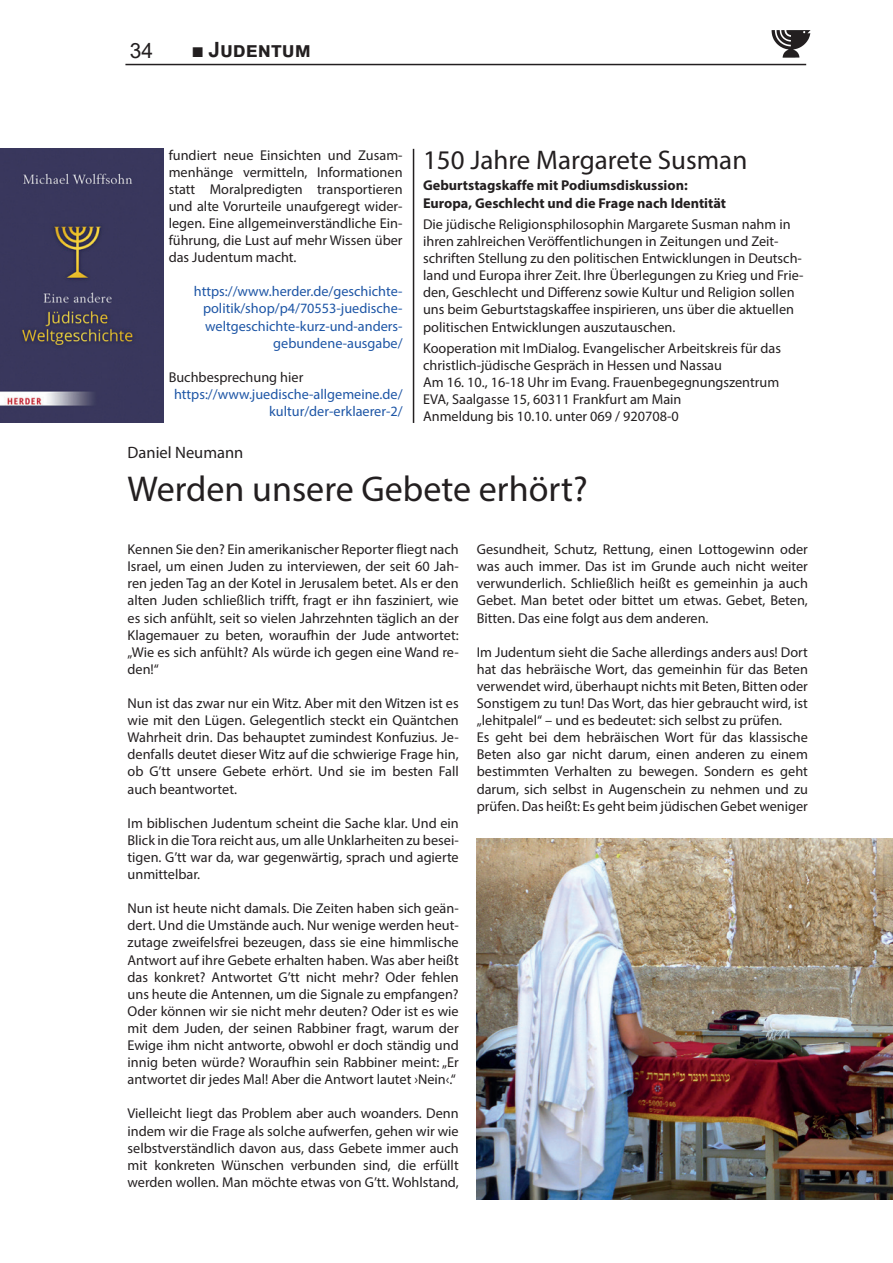
<style>
.page{position:relative;width:893px;height:1263px;background:#fff}
.page>*{position:absolute;margin:0;border:0;box-sizing:border-box;transform-origin:0 0}
.t1{font:36px "Myriad Pro";color:#231f20}
.t2{font:27px "Myriad Pro";color:#231f20}
.t3{font:700 21px "Arial";color:#231f20}
.t4{font:21px "Arial";color:#231f20}
.t5{font:16.5px "Myriad Pro";color:#231f20}
.t6{font:14.25px/17.1px "Myriad Pro";color:#231f20;text-align:justify}
.t7{font:14.25px/17.1px "Myriad Pro";color:#1e56a6;text-align:right}
.t8{font:700 14.25px/17.1px "Myriad Pro";color:#231f20}
</style>
<div class="page">
<img style="left:772px;top:30px;width:39px;height:27px">
<hr style="left:125px;top:64px;width:681px;height:1px;background:#231f20">
<img style="left:0;top:149px;width:164px;height:274px">
<img style="left:477px;top:838px;width:416px;height:361px">
<hr style="left:413px;top:149px;width:1px;height:274px;background:#231f20">
<h3 class="t4" style="left:130px;top:36px;width:25px">34</h3>
<h3 class="t3" style="left:191px;top:35px;width:121px">■ Judentum</h3>
<p class="t6" style="left:169px;top:146px;width:235px">fundiert neue Einsichten und Zusam&shy;menhänge vermitteln, Informationen statt Moralpredigten transportieren und alte Vorurteile unaufgeregt wider&shy;legen. Eine allgemeinverständliche Ein&shy;führung, die Lust auf mehr Wissen über das Judentum macht.</p>
<p class="t7" style="left:194px;top:283px;width:210px">https://www.herder.de/geschichte&shy;politik/shop/p4/70553-juedische&shy;weltgeschichte-kurz-und-anders&shy;gebundene-ausgabe/</p>
<p class="t6" style="left:169px;top:368px;width:136px">Buchbesprechung hier</p>
<p class="t7" style="left:174px;top:385px;width:230px">https://www.juedische-allgemeine.de/ kultur/der-erklaerer-2/</p>
<p class="t5" style="left:128px;top:442px;width:117px">Daniel Neumann</p>
<h1 class="t1" style="left:128px;top:467px;width:462px">Werden unsere Gebete erhört?</h1>
<h2 class="t2" style="left:423px;top:143px;width:326px">150 Jahre Margarete Susman</h2>
<p class="t8" style="left:423px;top:177px;width:304px">Geburtstagskaffe mit Podiumsdiskussion:<br>Europa, Geschlecht und die Frage nach Identität</p>
<p class="t6" style="left:423px;top:215px;width:382px;text-align:left">Die jüdische Religionsphilosophin Margarete Susman nahm in ihren zahlreichen Veröffentlichungen in Zeitungen und Zeit&shy;schriften Stellung zu den politischen Entwicklungen in Deutsch&shy;land und Europa ihrer Zeit. Ihre Überlegungen zu Krieg und Frie&shy;den, Geschlecht und Differenz sowie Kultur und Religion sollen uns beim Geburtstagskaffee inspirieren, uns über die aktuellen politischen Entwicklungen auszutauschen.</p>
<p class="t6" style="left:423px;top:339px;width:360px;text-align:left">Kooperation mit ImDialog. Evangelischer Arbeitskreis für das christlich-jüdische Gespräch in Hessen und Nassau<br>Am 16. 10., 16-18 Uhr im Evang. Frauenbegegnungszentrum EVA, Saalgasse 15, 60311 Frankfurt am Main<br>Anmeldung bis 10.10. unter 069 / 920708-0</p>
<p class="t6" style="left:128px;top:540px;width:333px">Kennen Sie den? Ein amerikanischer Reporter fliegt nach Israel, um einen Juden zu interviewen, der seit 60 Jah&shy;ren jeden Tag an der Kotel in Jerusalem betet. Als er den alten Juden schließlich trifft, fragt er ihn fasziniert, wie es sich anfühlt, seit so vielen Jahrzehnten täglich an der Klagemauer zu beten, woraufhin der Jude antwortet: „Wie es sich anfühlt? Als würde ich gegen eine Wand re&shy;den!“</p>
<p class="t6" style="left:128px;top:694px;width:333px">Nun ist das zwar nur ein Witz. Aber mit den Witzen ist es wie mit den Lügen. Gelegentlich steckt ein Quäntchen Wahrheit drin. Das behauptet zumindest Konfuzius. Je&shy;denfalls deutet dieser Witz auf die schwierige Frage hin, ob G’tt unsere Gebete erhört. Und sie im besten Fall auch beantwortet.</p>
<p class="t6" style="left:128px;top:814px;width:333px">Im biblischen Judentum scheint die Sache klar. Und ein Blick in die Tora reicht aus, um alle Unklarheiten zu besei&shy;tigen. G’tt war da, war gegenwärtig, sprach und agierte unmittelbar.</p>
<p class="t6" style="left:128px;top:900px;width:333px">Nun ist heute nicht damals. Die Zeiten haben sich geän&shy;dert. Und die Umstände auch. Nur wenige werden heut&shy;zutage zweifelsfrei bezeugen, dass sie eine himmlische Antwort auf ihre Gebete erhalten haben. Was aber heißt das konkret? Antwortet G’tt nicht mehr? Oder fehlen uns heute die Antennen, um die Signale zu empfangen?<br>Oder können wir sie nicht mehr deuten? Oder ist es wie mit dem Juden, der seinen Rabbiner fragt, warum der Ewige ihm nicht antworte, obwohl er doch ständig und innig beten würde? Woraufhin sein Rabbiner meint: „Er antwortet dir jedes Mal! Aber die Antwort lautet ›Nein‹.“</p>
<p class="t6" style="left:128px;top:1105px;width:333px">Vielleicht liegt das Problem aber auch woanders. Denn indem wir die Frage als solche aufwerfen, gehen wir wie selbstverständlich davon aus, dass Gebete immer auch mit konkreten Wünschen verbunden sind, die erfüllt werden wollen. Man möchte etwas von G’tt. Wohlstand,</p>
<p class="t6" style="left:477px;top:540px;width:333px">Gesundheit, Schutz, Rettung, einen Lottogewinn oder was auch immer. Das ist im Grunde auch nicht weiter verwunderlich. Schließlich heißt es gemeinhin ja auch Gebet. Man betet oder bittet um etwas. Gebet, Beten, Bitten. Das eine folgt aus dem anderen.</p>
<p class="t6" style="left:477px;top:643px;width:333px;text-align:left">Im Judentum sieht die Sache allerdings anders aus! Dort hat das hebräische Wort, das gemeinhin für das Beten verwendet wird, überhaupt nichts mit Beten, Bitten oder Sonstigem zu tun! Das Wort, das hier gebraucht wird, ist „lehitpalel“ – und es bedeutet: sich selbst zu prüfen.<br>Es geht bei dem hebräischen Wort für das klassische Beten also gar nicht darum, einen anderen zu einem bestimmten Verhalten zu bewegen. Sondern es geht darum, sich selbst in Augenschein zu nehmen und zu prüfen. Das heißt: Es geht beim jüdischen Gebet weniger</p>
</div>
